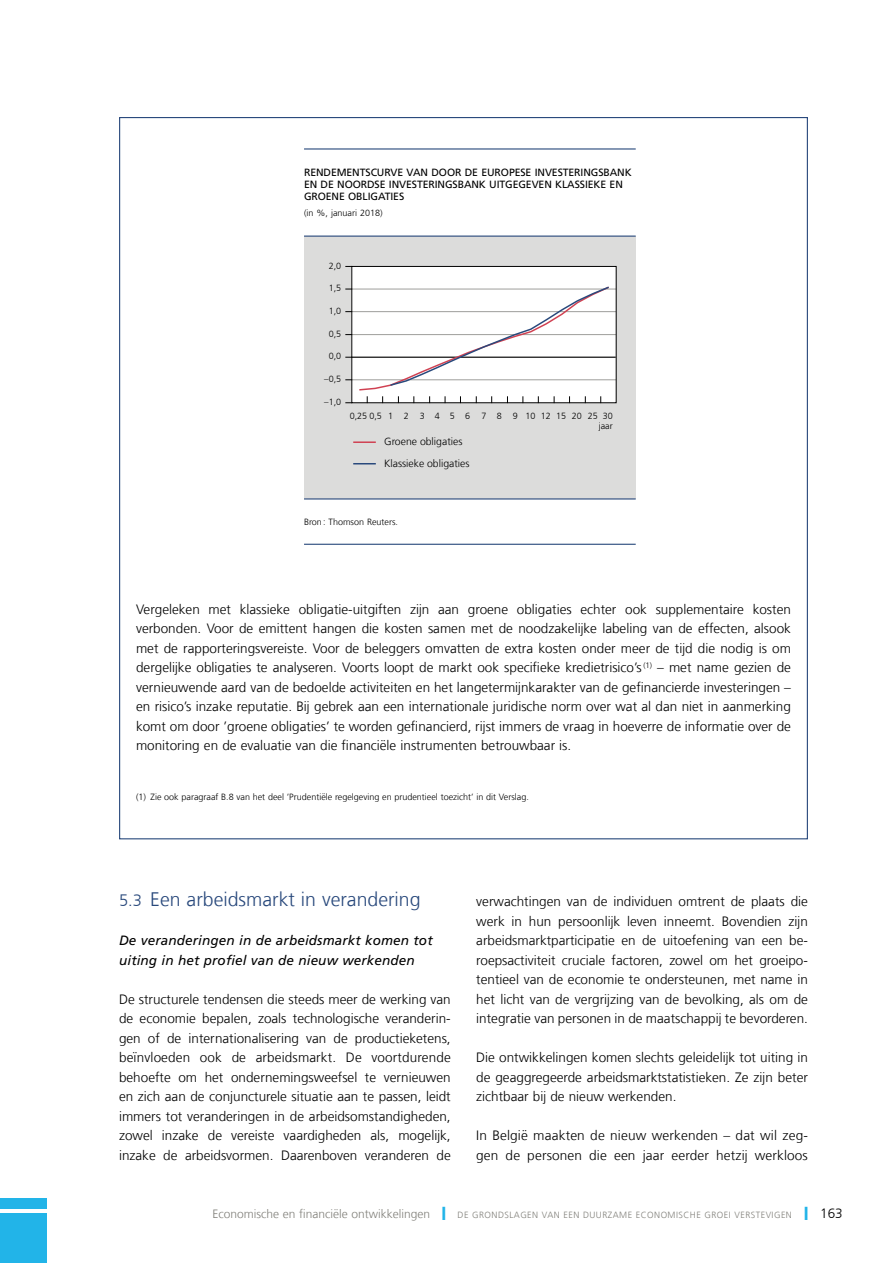
<style>
.page{position:relative;width:893px;height:1263px;background:#fff}
.page>*{position:absolute;margin:0;border:0;box-sizing:border-box;transform-origin:0 0}
.t1{font:300 19.5px "Frutiger LT Com";color:#29497c}
.t2{font:300 13.5px/19.5px "Frutiger LT Com";color:#000;text-align:justify}
.t3{font:italic 13.5px/19.5px "Frutiger LT Com";letter-spacing:.01em;color:#000}
.t4{font:300 12px "Frutiger LT Com";color:#81807a}
.t5{font:10.5px/12px "Frutiger LT Com";letter-spacing:-.01em;color:#000}
.t6{font:300 10.5px "Frutiger LT Com";color:#000}
.t7{font:300 9px "Frutiger LT Com";color:#000}
.t8{font:300 9px "Frutiger LT Com";color:#81807a}
.s1{font-size:16.5px}
.s2{color:#22b4e8}
.s3{font-size:9px}
</style>
<div class="page">
<div style="left:0;top:1198px;width:47px;height:11px;background:#22b4e8"></div>
<div style="left:0;top:1213px;width:47px;height:50px;background:#22b4e8"></div>
<div style="left:304px;top:236px;width:332px;height:263px;background:#dcdcdb"></div>
<hr style="left:304px;top:148px;width:332px;height:2px;background:#29497c">
<hr style="left:304px;top:236px;width:332px;height:1px;background:#29497c">
<hr style="left:304px;top:498px;width:332px;height:1px;background:#29497c">
<hr style="left:304px;top:544px;width:332px;height:1px;background:#29497c">
<div style="left:352px;top:266px;width:264px;height:137px;background:#fff"></div>
<hr style="left:351px;top:289px;width:265px;height:1px;background:#9e9e9b">
<hr style="left:351px;top:311px;width:265px;height:1px;background:#9e9e9b">
<hr style="left:351px;top:334px;width:265px;height:1px;background:#9e9e9b">
<hr style="left:351px;top:379px;width:265px;height:1px;background:#9e9e9b">
<hr style="left:351px;top:357px;width:265px;height:1px;background:#000">
<hr style="left:353px;top:441px;width:23px;height:2px;background:#d04152">
<svg style="left:353px;top:463px;width:23px;height:1px"></svg>
<div style="left:351px;top:266px;width:265px;height:137px;border:1px solid #000"></div>
<svg style="left:358px;top:286px;width:253px;height:117px"></svg>
<p class="t5" style="left:304px;top:166px;width:329px">RENDEMENTSCURVE VAN DOOR DE EUROPESE INVESTERINGSBANK<br>EN DE NOORDSE INVESTERINGSBANK UITGEGEVEN KLASSIEKE EN<br>GROENE OBLIGATIES</p>
<p class="t7" style="left:304px;top:208px;width:80px">(in %, januari 2018)</p>
<p class="t7" style="left:329px;top:260px;width:14px">2,0</p>
<p class="t7" style="left:329px;top:282px;width:14px">1,5</p>
<p class="t7" style="left:329px;top:305px;width:14px">1,0</p>
<p class="t7" style="left:329px;top:328px;width:14px">0,5</p>
<p class="t7" style="left:329px;top:351px;width:14px">0,0</p>
<p class="t7" style="left:324px;top:373px;width:18px">–0,5</p>
<p class="t7" style="left:324px;top:396px;width:18px">–1,0</p>
<p class="t7" style="left:350px;top:410px;width:122px">0,250,5 1 2 3 4 5 6</p>
<p class="t7" style="left:481px;top:410px;width:133px">7 8 9 101215202530</p>
<p class="t6" style="left:384px;top:435px;width:80px">Groene obligaties</p>
<p class="t6" style="left:384px;top:457px;width:87px">Klassieke obligaties</p>
<p class="t7" style="left:599px;top:421px;width:15px">jaar</p>
<p class="t7" style="left:304px;top:516px;width:95px">Bron: Thomson Reuters.</p>
<p class="t2" style="left:136px;top:599px;width:656px">Vergeleken met klassieke obligatie-uitgiften zijn aan groene obligaties echter ook supplementaire kosten verbonden. Voor de emittent hangen die kosten samen met de noodzakelijke labeling van de effecten, alsook met de rapporteringsvereiste. Voor de beleggers omvatten de extra kosten onder meer de tijd die nodig is om dergelijke obligaties te analyseren. Voorts loopt de markt ook specifieke kredietrisico’s <sup>(1)</sup> – met name gezien de vernieuwende aard van de bedoelde activiteiten en het langetermijnkarakter van de gefinancierde investeringen – en risico’s inzake reputatie. Bij gebrek aan een internationale juridische norm over wat al dan niet in aanmerking komt om door ’groene obligaties’ te worden gefinancierd, rijst immers de vraag in hoeverre de informatie over de monitoring en de evaluatie van die financiële instrumenten betrouwbaar is.</p>
<p class="t7" style="left:136px;top:792px;width:394px">(1) Zie ook paragraaf B.8 van het deel ’Prudentiële regelgeving en prudentieel toezicht’ in dit Verslag.</p>
<h1 class="t1" style="left:119px;top:887px;width:303px"><span class="s1">5.3</span> Een arbeidsmarkt in verandering</h1>
<p class="t3" style="left:119px;top:930px;width:315px">De veranderingen in de arbeidsmarkt komen tot uiting in het profiel van de nieuw werkenden</p>
<p class="t2" style="left:119px;top:989px;width:333px">De structurele tendensen die steeds meer de werking van de economie bepalen, zoals technologische veranderin&shy;gen of de internationalisering van de productieketens, beïnvloeden ook de arbeidsmarkt. De voortdurende behoefte om het ondernemingsweefsel te vernieuwen en zich aan de conjuncturele situatie aan te passen, leidt immers tot veranderingen in de arbeidsomstandigheden, zowel inzake de vereiste vaardigheden als, mogelijk, inzake de arbeidsvormen. Daarenboven veranderen de</p>
<p class="t2" style="left:476px;top:891px;width:333px">verwachtingen van de individuen omtrent de plaats die werk in hun persoonlijk leven inneemt. Bovendien zijn arbeidsmarktparticipatie en de uitoefening van een be&shy;roepsactiviteit cruciale factoren, zowel om het groeipo&shy;tentieel van de economie te ondersteunen, met name in het licht van de vergrijzing van de bevolking, als om de integratie van personen in de maatschappij te bevorderen.</p>
<p class="t2" style="left:476px;top:1047px;width:333px">Die ontwikkelingen komen slechts geleidelijk tot uiting in de geaggregeerde arbeidsmarktstatistieken. Ze zijn beter zichtbaar bij de nieuw werkenden.</p>
<p class="t2" style="left:476px;top:1125px;width:333px">In België maakten de nieuw werkenden – dat wil zeg&shy;gen de personen die een jaar eerder hetzij werkloos</p>
<p class="t4" style="left:212px;top:1206px;width:267px">Economische en financiële ontwikkelingen <span class="s2">❙</span> <span class="s3">De grondslagen</span></p>
<p class="t8" style="left:542px;top:1209px;width:7px">van</p>
<p class="t8" style="left:563px;top:1209px;width:6px">een</p>
<p class="t8" style="left:583px;top:1209px;width:7px">duurzame</p>
<p class="t8" style="left:636px;top:1209px;width:7px">economische</p>
<p class="t8" style="left:704px;top:1209px;width:7px">groei</p>
<p class="t8" style="left:734px;top:1209px;width:7px">verstevigen</p>
<p class="t2" style="left:804px;top:1203px;width:40px"><span class="s2">❙</span> 163</p>
</div>
